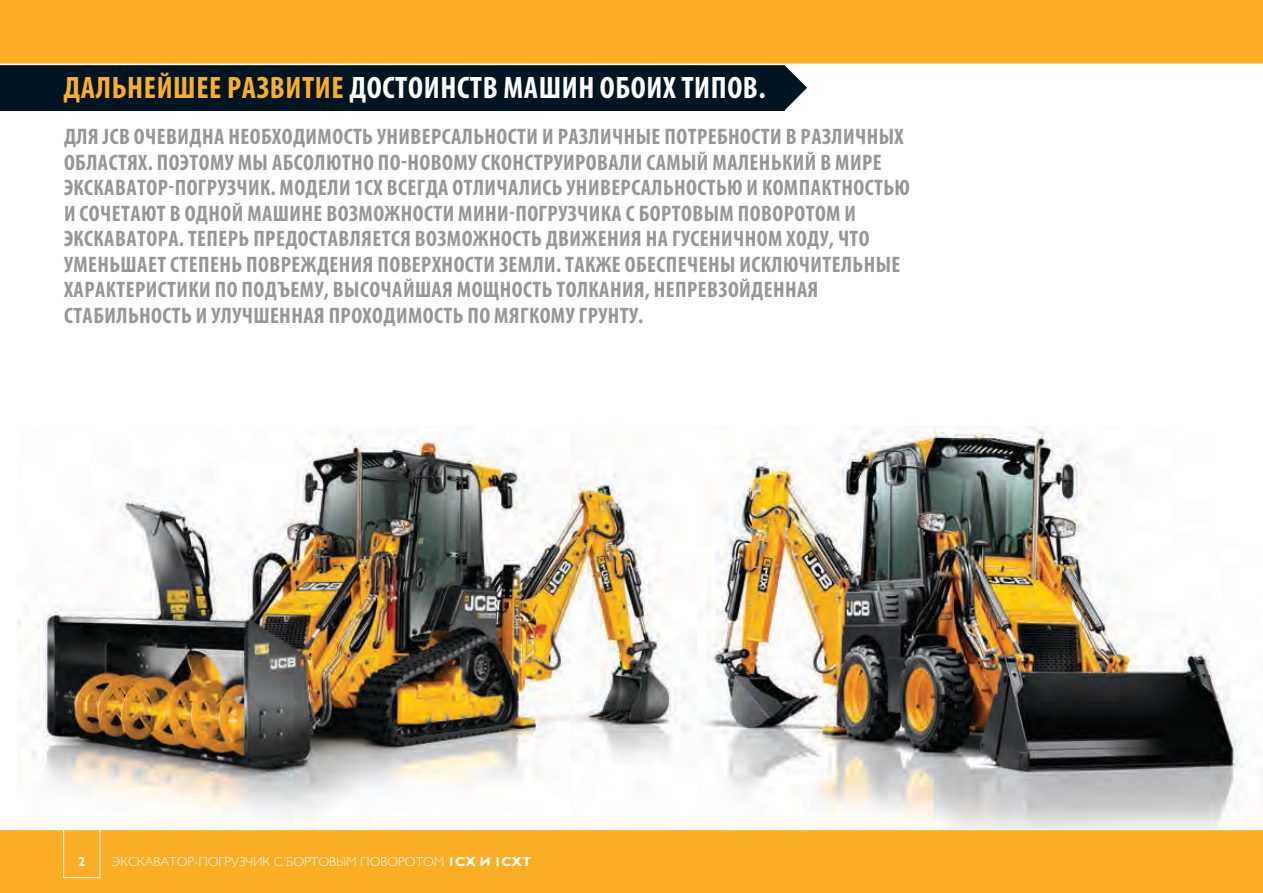
<style>
.page{position:relative;width:1263px;height:893px;background:#fff}
.page>*{position:absolute;margin:0;border:0;box-sizing:border-box;transform-origin:0 0}
.t1{font:700 condensed 31.2px "Myriad Pro";letter-spacing:.02em;color:#fff}
.t2{font:700 condensed 22.5px/25.5px "Myriad Pro";letter-spacing:.02em;color:#949698}
.t3{font:300 13.2px "Gill Sans Cyr";color:#fff}
.t4{font:700 13.2px "Gill Sans Cyr";color:#fff}
.s1{color:#fcaf26}
.s2{font-weight:700}
</style>
<div class="page">
<img style="left:696px;top:426px;width:567px;height:403px">
<img style="left:17px;top:426px;width:679px;height:392px">
<svg style="left:784px;top:65px;width:23px;height:45px"></svg>
<div style="left:0;top:54px;width:784px;height:57px;background:#001522"></div>
<div style="left:0;top:0;width:1263px;height:64px;background:#fcaf26"></div>
<div style="left:0;top:829px;width:1263px;height:64px;background:#fcaf26"></div>
<hr style="left:0;top:829px;width:1263px;height:1px;background:#fff">
<hr style="left:0;top:64px;width:1263px;height:1px;background:#fff">
<div style="left:63px;top:819px;width:37px;height:59px;border:1px solid #fff"></div>
<h1 class="t1" style="left:64px;top:69px;width:703px"><span class="s1">ДАЛЬНЕЙШЕЕ РАЗВИТИЕ</span> ДОСТОИНСТВ МАШИН ОБОИХ ТИПОВ.</h1>
<p class="t2" style="left:64px;top:124px;width:847px">ДЛЯ JCB ОЧЕВИДНА НЕОБХОДИМОСТЬ УНИВЕРСАЛЬНОСТИ И РАЗЛИЧНЫЕ ПОТРЕБНОСТИ В РАЗЛИЧНЫХ ОБЛАСТЯХ. ПОЭТОМУ МЫ АБСОЛЮТНО ПО-НОВОМУ СКОНСТРУИРОВАЛИ САМЫЙ МАЛЕНЬКИЙ В МИРЕ ЭКСКАВАТОР-ПОГРУЗЧИК. МОДЕЛИ 1CX ВСЕГДА ОТЛИЧАЛИСЬ УНИВЕРСАЛЬНОСТЬЮ И КОМПАКТНОСТЬЮ И СОЧЕТАЮТ В ОДНОЙ МАШИНЕ ВОЗМОЖНОСТИ МИНИ-ПОГРУЗЧИКА С БОРТОВЫМ ПОВОРОТОМ И ЭКСКАВАТОРА. ТЕПЕРЬ ПРЕДОСТАВЛЯЕТСЯ ВОЗМОЖНОСТЬ ДВИЖЕНИЯ НА ГУСЕНИЧНОМ ХОДУ, ЧТО УМЕНЬШАЕТ СТЕПЕНЬ ПОВРЕЖДЕНИЯ ПОВЕРХНОСТИ ЗЕМЛИ. ТАКЖЕ ОБЕСПЕЧЕНЫ ИСКЛЮЧИТЕЛЬНЫЕ ХАРАКТЕРИСТИКИ ПО ПОДЪЕМУ, ВЫСОЧАЙШАЯ МОЩНОСТЬ ТОЛКАНИЯ, НЕПРЕВЗОЙДЕННАЯ СТАБИЛЬНОСТЬ И УЛУЧШЕННАЯ ПРОХОДИМОСТЬ ПО МЯГКОМУ ГРУНТУ.</p>
<p class="t4" style="left:78px;top:854px;width:9px">2</p>
<p class="t3" style="left:112px;top:854px;width:422px">ЭКСКАВАТОР-ПОГРУЗЧИК С БОРТОВЫМ ПОВОРОТОМ <span class="s2">1CX И 1CXT</span></p>
</div>
